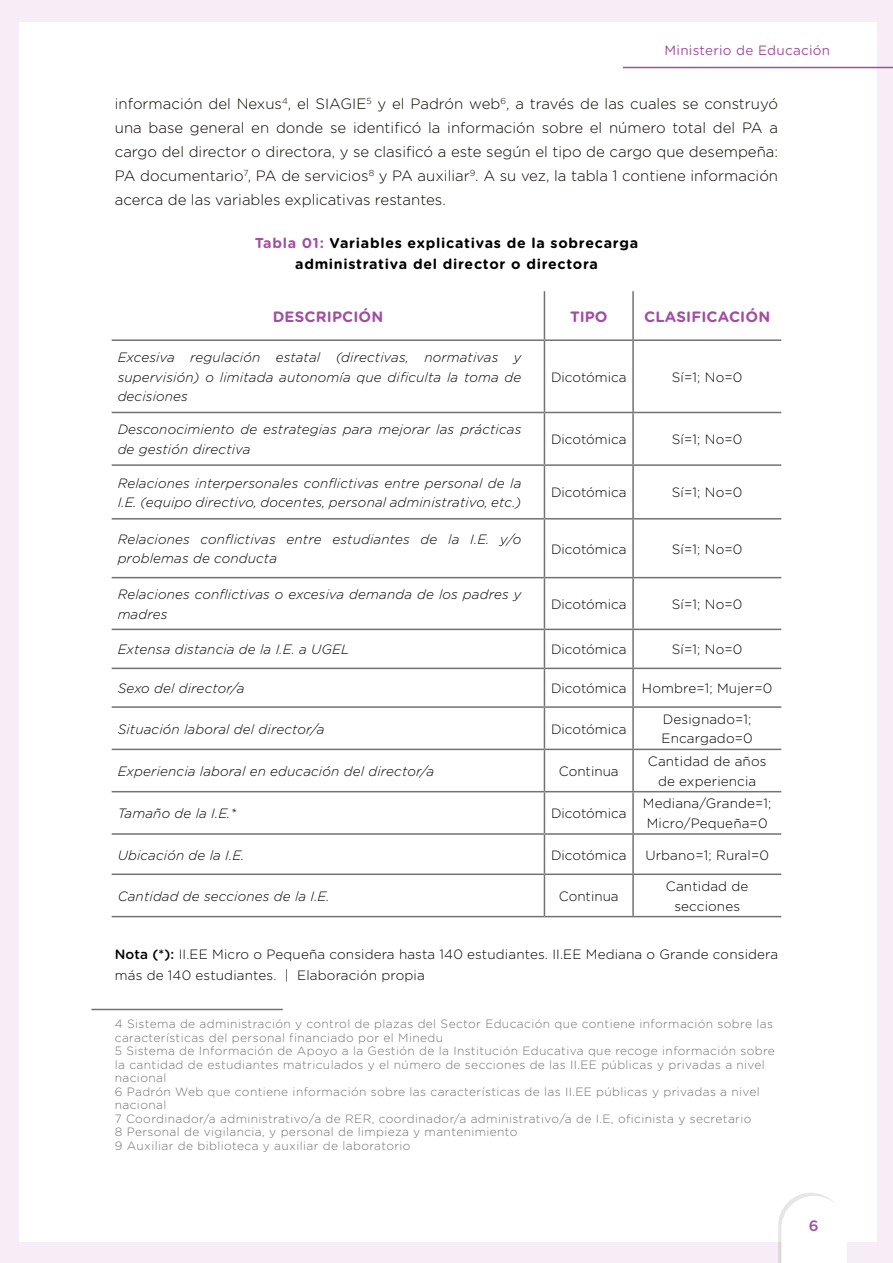
<style>
.page{position:relative;width:893px;height:1263px;background:#f6edf6}
.page>*{position:absolute;margin:0;border:0;box-sizing:border-box;transform-origin:0 0}
.t1{font:300 15px/24px "Gotham Rounded";color:#0b0700;text-align:justify}
.t2{font:700 15px "Gotham Rounded";letter-spacing:.01em;color:#a34da3}
.t3{font:500 15px "Gotham Rounded";color:#a34da3}
.t4{font:700 14.25px/21px "Gotham Rounded";letter-spacing:.05em;color:#000;text-align:center}
.t5{font:italic 300 13.5px/19.5px "Gotham Rounded";letter-spacing:.01em;color:#000}
.t6{font:300 13.5px/19.5px "Gotham Rounded";letter-spacing:.01em;color:#000}
.t7{font:13.5px "Gotham Rounded";letter-spacing:.02em;color:#a34da3}
.t8{font:300 12px/13.5px "Gotham Rounded";letter-spacing:.03em;color:#727272}
.s1{color:#a34da3}
.s2{font-weight:500}
</style>
<div class="page">
<div style="left:19px;top:23px;width:857px;height:1219px;background:#fff"></div>
<hr style="left:623px;top:67px;width:270px;height:1px;background:#a34da3">
<svg style="left:778px;top:1193px;width:69px;height:70px"></svg>
<hr style="left:112px;top:339px;width:432px;height:2px;background:#727272">
<hr style="left:544px;top:341px;width:1px;height:71px;background:#727272">
<hr style="left:633px;top:339px;width:148px;height:2px;background:#727272">
<hr style="left:632px;top:341px;width:2px;height:71px;background:#727272">
<hr style="left:112px;top:412px;width:432px;height:1px;background:#727272">
<hr style="left:544px;top:412px;width:89px;height:1px;background:#727272">
<hr style="left:544px;top:413px;width:1px;height:51px;background:#727272">
<hr style="left:633px;top:412px;width:148px;height:1px;background:#727272">
<hr style="left:632px;top:413px;width:2px;height:51px;background:#727272">
<hr style="left:112px;top:464px;width:432px;height:2px;background:#727272">
<hr style="left:544px;top:464px;width:89px;height:2px;background:#727272">
<hr style="left:544px;top:466px;width:1px;height:52px;background:#727272">
<hr style="left:633px;top:464px;width:148px;height:2px;background:#727272">
<hr style="left:632px;top:466px;width:2px;height:52px;background:#727272">
<hr style="left:112px;top:518px;width:432px;height:1px;background:#727272">
<hr style="left:544px;top:518px;width:89px;height:1px;background:#727272">
<hr style="left:544px;top:519px;width:1px;height:58px;background:#727272">
<hr style="left:633px;top:518px;width:148px;height:1px;background:#727272">
<hr style="left:632px;top:519px;width:2px;height:58px;background:#727272">
<hr style="left:112px;top:577px;width:432px;height:1px;background:#727272">
<hr style="left:544px;top:577px;width:89px;height:1px;background:#727272">
<hr style="left:544px;top:578px;width:1px;height:51px;background:#727272">
<hr style="left:633px;top:577px;width:148px;height:1px;background:#727272">
<hr style="left:632px;top:578px;width:2px;height:51px;background:#727272">
<hr style="left:112px;top:629px;width:432px;height:1px;background:#727272">
<hr style="left:544px;top:629px;width:89px;height:1px;background:#727272">
<hr style="left:544px;top:630px;width:1px;height:38px;background:#727272">
<hr style="left:633px;top:629px;width:148px;height:1px;background:#727272">
<hr style="left:632px;top:630px;width:2px;height:38px;background:#727272">
<hr style="left:112px;top:668px;width:432px;height:1px;background:#727272">
<hr style="left:544px;top:668px;width:89px;height:1px;background:#727272">
<hr style="left:544px;top:669px;width:1px;height:37px;background:#727272">
<hr style="left:633px;top:668px;width:148px;height:1px;background:#727272">
<hr style="left:632px;top:669px;width:2px;height:37px;background:#727272">
<hr style="left:112px;top:706px;width:432px;height:2px;background:#727272">
<hr style="left:544px;top:706px;width:89px;height:2px;background:#727272">
<hr style="left:544px;top:708px;width:1px;height:41px;background:#727272">
<hr style="left:633px;top:706px;width:148px;height:2px;background:#727272">
<hr style="left:632px;top:708px;width:2px;height:41px;background:#727272">
<hr style="left:112px;top:749px;width:432px;height:1px;background:#727272">
<hr style="left:544px;top:749px;width:89px;height:1px;background:#727272">
<hr style="left:544px;top:750px;width:1px;height:41px;background:#727272">
<hr style="left:633px;top:749px;width:148px;height:1px;background:#727272">
<hr style="left:632px;top:750px;width:2px;height:41px;background:#727272">
<hr style="left:112px;top:791px;width:432px;height:1px;background:#727272">
<hr style="left:544px;top:791px;width:89px;height:1px;background:#727272">
<hr style="left:544px;top:792px;width:1px;height:41px;background:#727272">
<hr style="left:633px;top:791px;width:148px;height:1px;background:#727272">
<hr style="left:632px;top:792px;width:2px;height:41px;background:#727272">
<hr style="left:112px;top:833px;width:432px;height:2px;background:#727272">
<hr style="left:544px;top:833px;width:89px;height:2px;background:#727272">
<hr style="left:544px;top:835px;width:1px;height:38px;background:#727272">
<hr style="left:633px;top:833px;width:148px;height:2px;background:#727272">
<hr style="left:632px;top:835px;width:2px;height:38px;background:#727272">
<hr style="left:112px;top:873px;width:432px;height:2px;background:#727272">
<hr style="left:544px;top:873px;width:89px;height:2px;background:#727272">
<hr style="left:544px;top:875px;width:1px;height:41px;background:#727272">
<hr style="left:633px;top:873px;width:148px;height:2px;background:#727272">
<hr style="left:632px;top:875px;width:2px;height:41px;background:#727272">
<hr style="left:112px;top:916px;width:432px;height:1px;background:#727272">
<hr style="left:544px;top:916px;width:89px;height:1px;background:#727272">
<hr style="left:633px;top:916px;width:148px;height:1px;background:#727272">
<hr style="left:544px;top:291px;width:1px;height:48px;background:#727272">
<hr style="left:632px;top:291px;width:2px;height:48px;background:#727272">
<hr style="left:544px;top:339px;width:89px;height:2px;background:#727272">
<hr style="left:91px;top:1009px;width:192px;height:1px;background:#727272">
<p class="t7" style="left:664px;top:41px;width:167px">Ministerio de Educación</p>
<p class="t1" style="left:115px;top:91px;width:665px">información del Nexus<sup>4</sup>, el SIAGIE<sup>5</sup> y el Padrón web<sup>6</sup>, a través de las cuales se construyó una base general en donde se identificó la información sobre el número total del PA a cargo del director o directora, y se clasificó a este según el tipo de cargo que desempeña:<br>PA documentario<sup>7</sup>, PA de servicios<sup>8</sup> y PA auxiliar<sup>9</sup>. A su vez, la tabla 1 contiene información acerca de las variables explicativas restantes.</p>
<p class="t4" style="left:255px;top:232px;width:385px"><span class="s1">Tabla 01:</span> Variables explicativas de la sobrecarga administrativa del director o directora</p>
<p class="t2" style="left:273px;top:305px;width:112px">DESCRIPCIÓN</p>
<p class="t2" style="left:570px;top:305px;width:39px">TIPO</p>
<p class="t2" style="left:644px;top:305px;width:127px">CLASIFICACIÓN</p>
<p class="t5" style="left:118px;top:347px;width:405px;text-align:justify">Excesiva regulación estatal (directivas, normativas y supervisión) o limitada autonomía que dificulta la toma de decisiones</p>
<p class="t6" style="left:551px;top:367px;width:77px">Dicotómica</p>
<p class="t6" style="left:672px;top:367px;width:72px">Sí=1; No=0</p>
<p class="t5" style="left:118px;top:419px;width:405px">Desconocimiento de estrategias para mejorar las prácticas de gestión directiva</p>
<p class="t6" style="left:551px;top:429px;width:77px">Dicotómica</p>
<p class="t6" style="left:672px;top:429px;width:72px">Sí=1; No=0</p>
<p class="t5" style="left:118px;top:472px;width:405px">Relaciones interpersonales conflictivas entre personal de la<br>I.E. (equipo directivo, docentes, personal administrativo, etc.)</p>
<p class="t6" style="left:551px;top:482px;width:77px">Dicotómica</p>
<p class="t6" style="left:672px;top:482px;width:72px">Sí=1; No=0</p>
<p class="t5" style="left:118px;top:529px;width:405px">Relaciones conflictivas entre estudiantes de la I.E. y/o problemas de conducta</p>
<p class="t6" style="left:551px;top:538px;width:77px">Dicotómica</p>
<p class="t6" style="left:672px;top:538px;width:72px">Sí=1; No=0</p>
<p class="t5" style="left:118px;top:584px;width:405px">Relaciones conflictivas o excesiva demanda de los padres y madres</p>
<p class="t6" style="left:551px;top:594px;width:77px">Dicotómica</p>
<p class="t6" style="left:672px;top:594px;width:72px">Sí=1; No=0</p>
<p class="t5" style="left:118px;top:639px;width:233px">Extensa distancia de la I.E. a UGEL</p>
<p class="t6" style="left:551px;top:639px;width:77px">Dicotómica</p>
<p class="t6" style="left:672px;top:639px;width:72px">Sí=1; No=0</p>
<p class="t5" style="left:118px;top:678px;width:128px">Sexo del director/a</p>
<p class="t6" style="left:551px;top:678px;width:223px">Dicotómica Hombre=1; Mujer=0</p>
<p class="t5" style="left:118px;top:718px;width:208px">Situación laboral del director/a</p>
<p class="t6" style="left:551px;top:718px;width:77px">Dicotómica</p>
<p class="t6" style="left:661px;top:709px;width:93px">Designado=1;<br>Encargado=0</p>
<p class="t5" style="left:118px;top:761px;width:318px">Experiencia laboral en educación del director/a</p>
<p class="t6" style="left:559px;top:761px;width:61px">Continua</p>
<p class="t6" style="left:648px;top:751px;width:120px;text-align:center">Cantidad de años de experiencia</p>
<p class="t5" style="left:118px;top:803px;width:120px">Tamaño de la I.E.*</p>
<p class="t6" style="left:551px;top:803px;width:77px">Dicotómica</p>
<p class="t6" style="left:643px;top:793px;width:130px">Mediana/Grande=1;<br>Micro/Pequeña=0</p>
<p class="t5" style="left:118px;top:844px;width:128px">Ubicación de la I.E.</p>
<p class="t6" style="left:551px;top:844px;width:77px">Dicotómica</p>
<p class="t6" style="left:645px;top:844px;width:125px">Urbano=1; Rural=0</p>
<p class="t5" style="left:118px;top:886px;width:213px">Cantidad de secciones de la I.E.</p>
<p class="t6" style="left:559px;top:886px;width:61px">Continua</p>
<p class="t6" style="left:666px;top:876px;width:84px;text-align:center">Cantidad de secciones</p>
<p class="t6" style="left:115px;top:943px;width:665px;line-height:21px"><span class="s2">Nota (*):</span> II.EE Micro o Pequeña considera hasta 140 estudiantes. II.EE Mediana o Grande considera más de 140 estudiantes. | Elaboración propia</p>
<p class="t8" style="left:115px;top:1016px;width:662px">4 Sistema de administración y control de plazas del Sector Educación que contiene información sobre las características del personal financiado por el Minedu<br>5 Sistema de Información de Apoyo a la Gestión de la Institución Educativa que recoge información sobre la cantidad de estudiantes matriculados y el número de secciones de las II.EE públicas y privadas a nivel nacional<br>6 Padrón Web que contiene información sobre las características de las II.EE públicas y privadas a nivel nacional<br>7 Coordinador/a administrativo/a de RER, coordinador/a administrativo/a de I.E, oficinista y secretario<br>8 Personal de vigilancia, y personal de limpieza y mantenimiento<br>9 Auxiliar de biblioteca y auxiliar de laboratorio</p>
<p class="t3" style="left:809px;top:1215px;width:11px">6</p>
</div>
